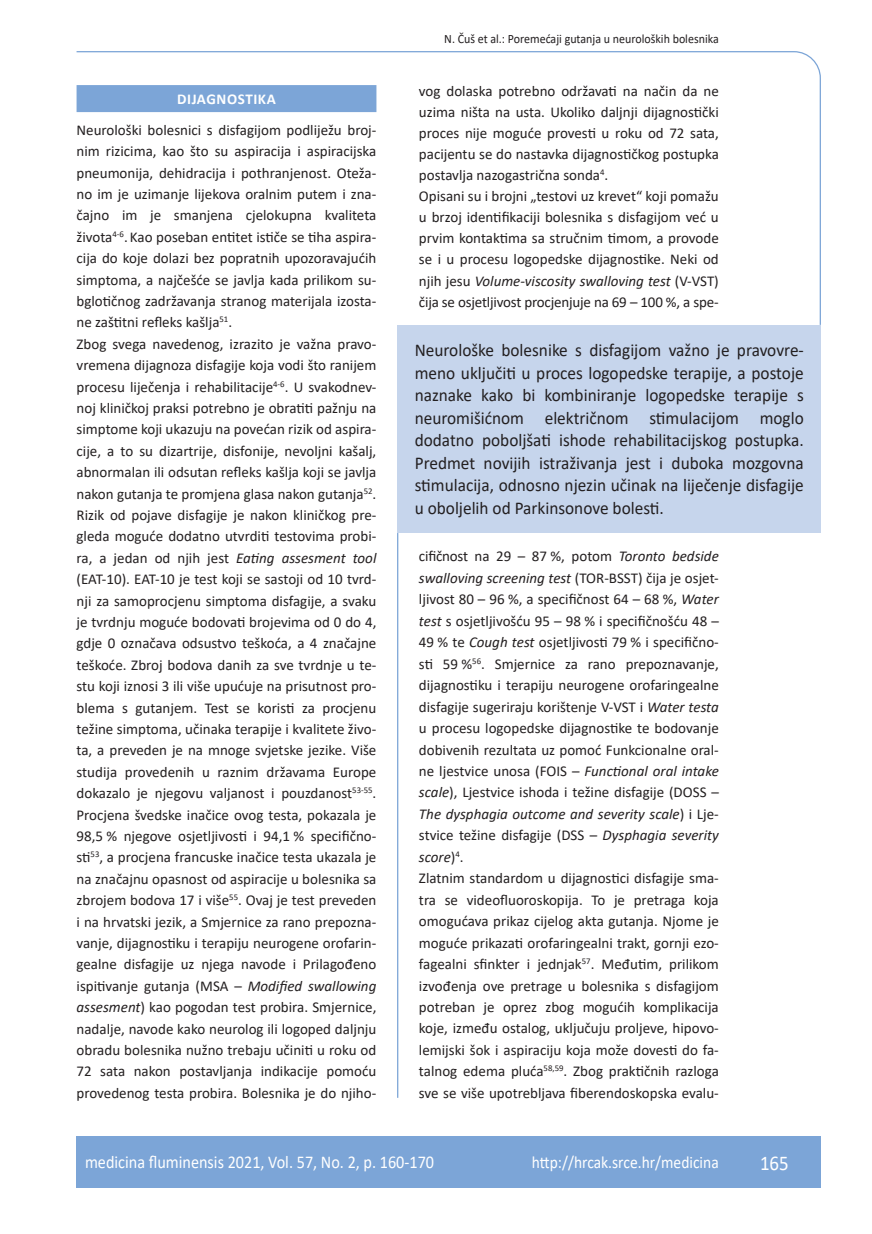
<style>
.page{position:relative;width:872px;height:1234px;background:#fff}
.page>*{position:absolute;margin:0;border:0;box-sizing:border-box;transform-origin:0 0}
.t1{font:21px "Calibri";color:#fff;scale:.9 1}
.anterfile{font:18px/22.5px "Calibri";color:#231f20;text-align:justify;scale:.96 1}
.t2{font:18px "Calibri";color:#fff;scale:.9 1}
.t3{font:17.25px "Calibri";color:#fff;scale:.9 1}
.osnovni_tekst{font:15px/21.5px "Calibri";color:#231f20;text-align:justify}
.naslov_ruler{font:700 15px "Calibri";letter-spacing:.04em;color:#fff}
.glava{font:12.75px "Calibri";color:#231f20;scale:.94 1}
.s1{font-style:italic}
</style>
<div class="page">
<svg style="left:76px;top:51px;width:745px;height:275px"></svg>
<hr style="left:397px;top:533px;width:1px;height:564px;background:#7ca5d7">
<div style="left:77px;top:1135px;width:744px;height:51px;background:#7ca5d7"></div>
<div style="left:77px;top:85px;width:299px;height:27px;background:#7ca5d7"></div>
<div style="left:398px;top:325px;width:423px;height:207px;background:#c6d5ec"></div>
<p class="naslov_ruler" style="left:177px;top:88px;width:100px">DIJAGNOSTIKA</p>
<p class="osnovni_tekst" style="left:77px;top:119px;width:301px">Neurološki bolesnici s disfagijom podliježu broj&shy;nim rizicima, kao što su aspiracija i aspiracijska pneumonija, dehidracija i pothranjenost. Oteža&shy;no im je uzimanje lijekova oralnim putem i zna&shy;čajno im je smanjena cjelokupna kvaliteta života<sup>4-6</sup>. Kao poseban entitet ističe se tiha aspira&shy;cija do koje dolazi bez popratnih upozoravajućih simptoma, a najčešće se javlja kada prilikom su&shy;bglotičnog zadržavanja stranog materijala izosta&shy;ne zaštitni refleks kašlja<sup>51</sup>.</p>
<p class="osnovni_tekst" style="left:77px;top:332px;width:301px">Zbog svega navedenog, izrazito je važna pravo&shy;vremena dijagnoza disfagije koja vodi što ranijem procesu liječenja i rehabilitacije<sup>4-6</sup>. U svakodnev&shy;noj kliničkoj praksi potrebno je obratiti pažnju na simptome koji ukazuju na povećan rizik od aspira&shy;cije, a to su dizartrije, disfonije, nevoljni kašalj, abnormalan ili odsutan refleks kašlja koji se javlja nakon gutanja te promjena glasa nakon gutanja<sup>52</sup>.</p>
<p class="osnovni_tekst" style="left:77px;top:504px;width:301px">Rizik od pojave disfagije je nakon kliničkog pre&shy;gleda moguće dodatno utvrditi testovima probi&shy;ra, a jedan od njih jest <span class="s1">Eating assesment tool </span>(EAT-10). EAT-10 je test koji se sastoji od 10 tvrd&shy;nji za samoprocjenu simptoma disfagije, a svaku je tvrdnju moguće bodovati brojevima od 0 do 4, gdje 0 označava odsustvo teškoća, a 4 značajne teškoće. Zbroj bodova danih za sve tvrdnje u te&shy;stu koji iznosi 3 ili više upućuje na prisutnost pro&shy;blema s gutanjem. Test se koristi za procjenu težine simptoma, učinaka terapije i kvalitete živo&shy;ta, a preveden je na mnoge svjetske jezike. Više studija provedenih u raznim državama Europe dokazalo je njegovu valjanost i pouzdanost<sup>53-55</sup>.<br>Procjena švedske inačice ovog testa, pokazala je 98,5 % njegove osjetljivosti i 94,1 % specifično&shy;sti<sup>53</sup>, a procjena francuske inačice testa ukazala je na značajnu opasnost od aspiracije u bolesnika sa zbrojem bodova 17 i više<sup>55</sup>. Ovaj je test preveden i na hrvatski jezik, a Smjernice za rano prepozna&shy;vanje, dijagnostiku i terapiju neurogene orofarin&shy;gealne disfagije uz njega navode i Prilagođeno ispitivanje gutanja (MSA – <span class="s1">Modified swallowing assesment</span>) kao pogodan test probira. Smjernice, nadalje, navode kako neurolog ili logoped daljnju obradu bolesnika nužno trebaju učiniti u roku od 72 sata nakon postavljanja indikacije pomoću provedenog testa probira. Bolesnika je do njiho-</p>
<p class="glava" style="left:444px;top:29px;width:293px">N. Čuš et al.: Poremećaji gutanja u neuroloških bolesnika</p>
<p class="osnovni_tekst" style="left:419px;top:80px;width:301px;line-height:21px">vog dolaska potrebno održavati na način da ne uzima ništa na usta. Ukoliko daljnji dijagnostički proces nije moguće provesti u roku od 72 sata, pacijentu se do nastavka dijagnostičkog postupka postavlja nazogastrična sonda<sup>4</sup>.</p>
<p class="osnovni_tekst" style="left:419px;top:185px;width:301px;line-height:21px">Opisani su i brojni „testovi uz krevet“ koji pomažu u brzoj identifikaciji bolesnika s disfagijom već u prvim kontaktima sa stručnim timom, a provode se i u procesu logopedske dijagnostike. Neki od njih jesu <span class="s1">Volume-viscosity swalloving test</span> (V-VST) čija se osjetljivost procjenjuje na 69 – 100 %, a spe-</p>
<p class="anterfile" style="left:415px;top:338px;width:407px">Neurološke bolesnike s disfagijom važno je pravovre&shy;meno uključiti u proces logopedske terapije, a postoje naznake kako bi kombiniranje logopedske terapije s neuromišićnom električnom stimulacijom moglo dodatno poboljšati ishode rehabilitacijskog postupka.<br>Predmet novijih istraživanja jest i duboka mozgovna stimulacija, odnosno njezin učinak na liječenje disfagije u oboljelih od Parkinsonove bolesti.</p>
<p class="osnovni_tekst" style="left:419px;top:545px;width:301px">cifičnost na 29 – 87 %, potom <span class="s1">Toronto bedside swalloving screening test</span> (TOR-BSST) čija je osjet&shy;ljivost 80 – 96 %, a specifičnost 64 – 68 %, <span class="s1">Water test</span> s osjetljivošću 95 – 98 % i specifičnošću 48 – 49 % te <span class="s1">Cough test</span> osjetljivosti 79 % i specifično&shy;sti 59 %<sup>56</sup>. Smjernice za rano prepoznavanje, dijagnostiku i terapiju neurogene orofaringealne disfagije sugeriraju korištenje V-VST i <span class="s1">Water testa </span>u procesu logopedske dijagnostike te bodovanje dobivenih rezultata uz pomoć Funkcionalne oral&shy;ne ljestvice unosa (FOIS – <span class="s1">Functional oral intake scale</span>), Ljestvice ishoda i težine disfagije (DOSS – <span class="s1">The dysphagia outcome and severity scale</span>) i Lje&shy;stvice težine disfagije (DSS – <span class="s1">Dysphagia severity score</span>)<sup>4</sup>.</p>
<p class="osnovni_tekst" style="left:419px;top:867px;width:301px">Zlatnim standardom u dijagnostici disfagije sma&shy;tra se videofluoroskopija. To je pretraga koja omogućava prikaz cijelog akta gutanja. Njome je moguće prikazati orofaringealni trakt, gornji ezo&shy;fagealni sfinkter i jednjak<sup>57</sup>. Međutim, prilikom izvođenja ove pretrage u bolesnika s disfagijom potreban je oprez zbog mogućih komplikacija koje, između ostalog, uključuju proljeve, hipovo&shy;lemijski šok i aspiraciju koja može dovesti do fa&shy;talnog edema pluća<sup>58,59</sup>. Zbog praktičnih razloga sve se više upotrebljava fiberendoskopska evalu-</p>
<p class="t2" style="left:85px;top:1149px;width:389px">medicina fluminensis 2021, Vol. 57, No. 2, p. 160-170</p>
<p class="t3" style="left:532px;top:1150px;width:209px">http://hrcak.srce.hr/medicina</p>
<p class="t1" style="left:760px;top:1147px;width:33px">165</p>
</div>
